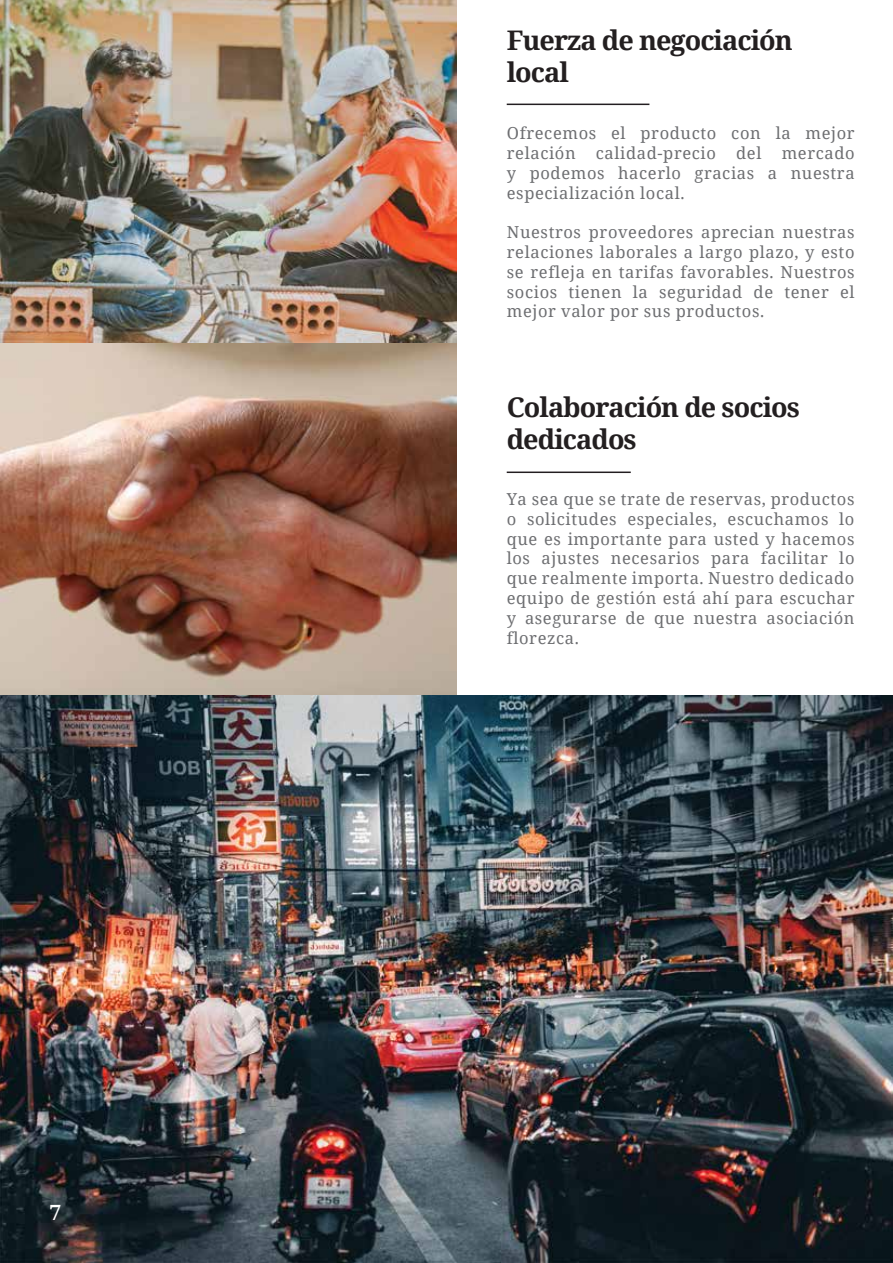
<style>
.page{position:relative;width:893px;height:1263px;background:#fff}
.page>*{position:absolute;margin:0;border:0;box-sizing:border-box;transform-origin:0 0}
.t1{font:700 27px/32.4px "Noto Serif";letter-spacing:-.035em;color:#231f20}
.t2{font:700 21px "Noto Serif";color:#fff}
.t3{font:16.5px/19.8px "Noto Serif";letter-spacing:.035em;color:#6d6e71;text-align:justify}
</style>
<div class="page">
<img style="left:0;top:0;width:456px;height:343px">
<img style="left:0;top:343px;width:456px;height:352px">
<img style="left:0;top:695px;width:893px;height:568px">
<hr style="left:507px;top:104px;width:142px;height:1px;background:#231e21">
<hr style="left:507px;top:471px;width:124px;height:2px;background:#231e21">
<p class="t2" style="left:49px;top:1197px;width:13px">7</p>
<h1 class="t1" style="left:507px;top:23px;width:288px">Fuerza de negociación local</h1>
<p class="t3" style="left:507px;top:123px;width:349px">Ofrecemos el producto con la mejor relación calidad-precio del mercado y podemos hacerlo gracias a nuestra especialización local.</p>
<p class="t3" style="left:507px;top:222px;width:349px">Nuestros proveedores aprecian nuestras relaciones laborales a largo plazo, y esto se refleja en tarifas favorables. Nuestros socios tienen la seguridad de tener el mejor valor por sus productos.</p>
<h1 class="t1" style="left:507px;top:390px;width:295px">Colaboración de socios dedicados</h1>
<p class="t3" style="left:507px;top:488px;width:349px">Ya sea que se trate de reservas, productos o solicitudes especiales, escuchamos lo que es importante para usted y hacemos los ajustes necesarios para facilitar lo que realmente importa. Nuestro dedicado equipo de gestión está ahí para escuchar y asegurarse de que nuestra asociación florezca.</p>
</div>
